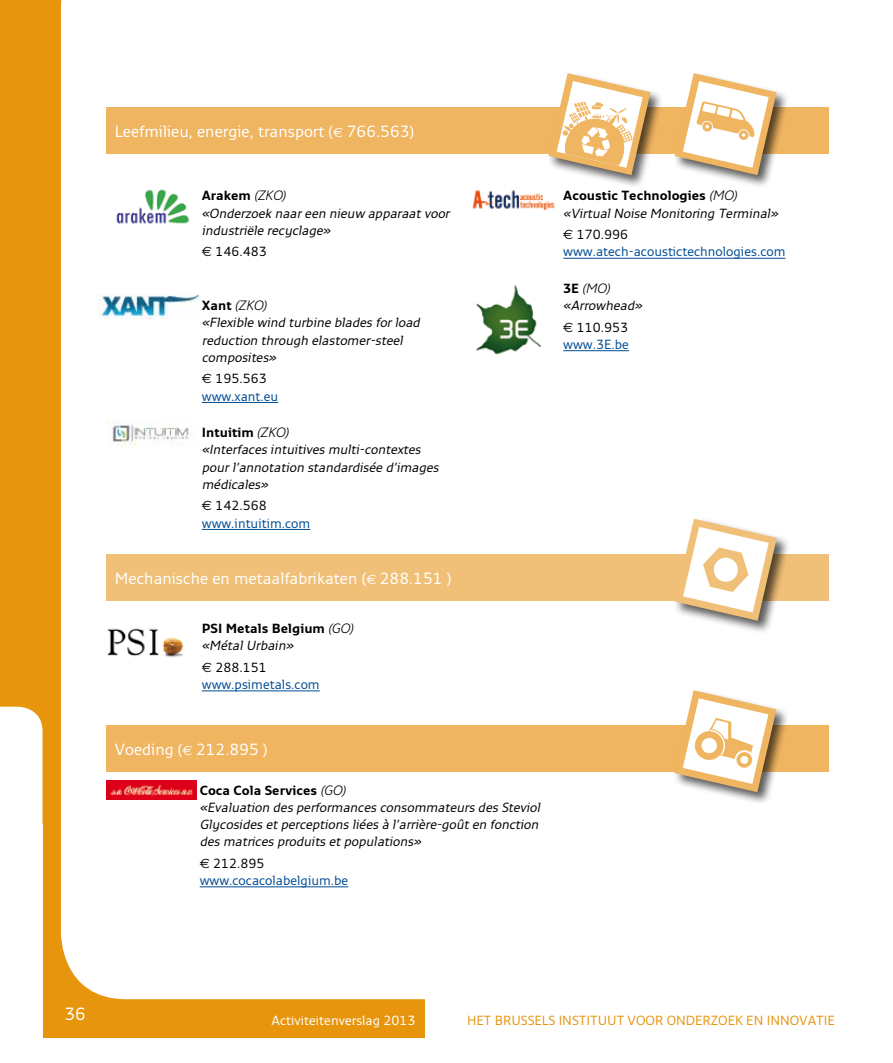
<style>
.page{position:relative;width:893px;height:1063px;background:#fff}
.page>*{position:absolute;margin:0;border:0;box-sizing:border-box;transform-origin:0 0}
.t1{font:18px "Monitor";color:#fff}
.t2{font:16.5px "Monitor";color:#fff}
.t3{font:italic 13.5px/17.2px "Monitor";color:#000}
.t4{font:13.5px/17.2px "Monitor";color:#004c93}
.t5{font:13.5px "Monitor";color:#e6950c}
.t6{font:700 13.5px/17.2px "Monitor";color:#000}
.t7{font:13.5px "Monitor";color:#fff}
.t8{font:13.5px "Monitor";color:#000}
.s1{font-family:"Euro Sans";font-size:13.5px}
.s2{font-weight:700;font-style:normal}
.s3{font-weight:300}
.s4{font-family:"Euro Sans"}
.s5{font-family:"Euro Sans";color:#000}
.s6{color:#000}
.s7{font-weight:300;font-style:italic}
.s8{font-weight:400;font-style:italic}
</style>
<div class="page">
<div style="left:0;top:0;width:425px;height:1037px;background:#e6950c"></div>
<div style="left:61px;top:0;width:768px;height:999px;background:#fff"></div>
<div style="left:0;top:707px;width:43px;height:117px;background:#fff"></div>
<div style="left:0;top:824px;width:43px;height:118px;background:#fff"></div>
<div style="left:0;top:942px;width:43px;height:118px;background:#fff"></div>
<hr style="left:563px;top:258px;width:222px;height:1px;background:#004c93">
<hr style="left:202px;top:402px;width:76px;height:1px;background:#004c93">
<hr style="left:563px;top:350px;width:66px;height:1px;background:#004c93">
<hr style="left:202px;top:529px;width:108px;height:1px;background:#004c93">
<hr style="left:202px;top:691px;width:118px;height:1px;background:#004c93">
<hr style="left:200px;top:887px;width:148px;height:1px;background:#004c93">
<div style="left:106px;top:107px;width:723px;height:46px;background:#efb561"></div>
<div style="left:673px;top:71px;width:117px;height:118px;background:#000;opacity:.65"></div>
<svg style="left:675px;top:73px;width:102px;height:102px"></svg>
<div style="left:547px;top:71px;width:117px;height:118px;background:#000;opacity:.65"></div>
<svg style="left:549px;top:73px;width:101px;height:102px"></svg>
<div style="left:106px;top:725px;width:723px;height:47px;background:#efb561"></div>
<div style="left:673px;top:689px;width:117px;height:117px;background:#000;opacity:.65"></div>
<svg style="left:674px;top:690px;width:102px;height:102px"></svg>
<div style="left:695px;top:731px;width:28px;height:29px;background:#efb561;border-radius:50%"></div>
<div style="left:701px;top:738px;width:16px;height:15px;background:#fff;border-radius:50%"></div>
<div style="left:106px;top:554px;width:723px;height:47px;background:#f1c078"></div>
<div style="left:673px;top:517px;width:117px;height:117px;background:#000;opacity:.65"></div>
<svg style="left:675px;top:519px;width:102px;height:102px"></svg>
<div style="left:714px;top:558px;width:24px;height:24px;background:#fff;border-radius:50%"></div>
<img style="left:468px;top:185px;width:89px;height:28px">
<img style="left:99px;top:295px;width:100px;height:24px">
<img style="left:468px;top:279px;width:92px;height:92px">
<img style="left:106px;top:185px;width:91px;height:44px">
<img style="left:106px;top:780px;width:91px;height:20px">
<img style="left:106px;top:419px;width:91px;height:28px">
<img style="left:99px;top:621px;width:92px;height:43px">
<p class="t2" style="left:115px;top:121px;width:301px">Leefmilieu, energie, transport (<span class="s1">€</span> 766.563)</p>
<p class="t3" style="left:202px;top:187px;width:252px"><span class="s2">Arakem</span> <span class="s3">(ZKO)<br></span>«Onderzoek naareen nieuw apparaatvoor industriële recyclage»</p>
<p class="t8" style="left:202px;top:244px;width:66px"><span class="s4">€</span> 146.483</p>
<p class="t3" style="left:202px;top:296px;width:222px"><span class="s2">Xant</span> <span class="s3">(ZKO)<br></span>«Flexible wind turbine blades forload reduction through elastomer-steel composites»</p>
<p class="t4" style="left:202px;top:370px;width:78px"><span class="s5">€</span> <span class="s6">195.563 </span>www.xant.eu</p>
<p class="t3" style="left:202px;top:423px;width:241px"><span class="s2">Intuitim</span> <span class="s3">(ZKO)<br></span>«Interfaces intuitives multi-contextes pourl’annotation standardisée d’images médicales»</p>
<p class="t4" style="left:202px;top:497px;width:110px"><span class="s5">€</span> <span class="s6">142.568 </span>www.intuitim.com</p>
<p class="t2" style="left:115px;top:568px;width:338px">Mechanische en metaalfabrikaten (<span class="s1">€</span> 288.151 )</p>
<p class="t6" style="left:202px;top:619px;width:154px">PSI Metals Belgium <span class="s7">(GO) </span><span class="s8">«MétalUrbain»</span></p>
<p class="t4" style="left:202px;top:658px;width:119px"><span class="s5">€</span> <span class="s6">288.151 </span>www.psimetals.com</p>
<p class="t2" style="left:115px;top:740px;width:154px">Voeding (<span class="s1">€</span> 212.895 )</p>
<p class="t3" style="left:200px;top:781px;width:345px"><span class="s2">Coca Cola Services</span> <span class="s3">(GO)<br></span>«Evaluation des performances consommateurs des Steviol Glycosides etperceptions liées à l’arrière-goûten fonction des matrices produits etpopulations»</p>
<p class="t4" style="left:200px;top:854px;width:150px"><span class="s5">€</span> <span class="s6">212.895 </span>www.cocacolabelgium.be</p>
<p class="t3" style="left:563px;top:187px;width:219px"><span class="s2">Acoustic Technologies</span> <span class="s3">(MO) </span>«VirtualNoise Monitoring Terminal»</p>
<p class="t4" style="left:563px;top:225px;width:224px"><span class="s5">€</span> <span class="s6">170.996 </span>www.atech-acoustictechnologies.com</p>
<p class="t3" style="left:563px;top:279px;width:83px"><span class="s2">3E</span> <span class="s3">(MO) </span>«Arrowhead»</p>
<p class="t4" style="left:563px;top:318px;width:67px"><span class="s5">€</span> <span class="s6">110.953 </span>www.3E.be</p>
<h1 class="t1" style="left:65px;top:1003px;width:23px">36</h1>
<p class="t7" style="left:272px;top:1012px;width:146px">Activiteitenverslag 2013</p>
<p class="t5" style="left:467px;top:1012px;width:369px">het brussels instituut voor onderzoek en innovatie</p>
</div>
